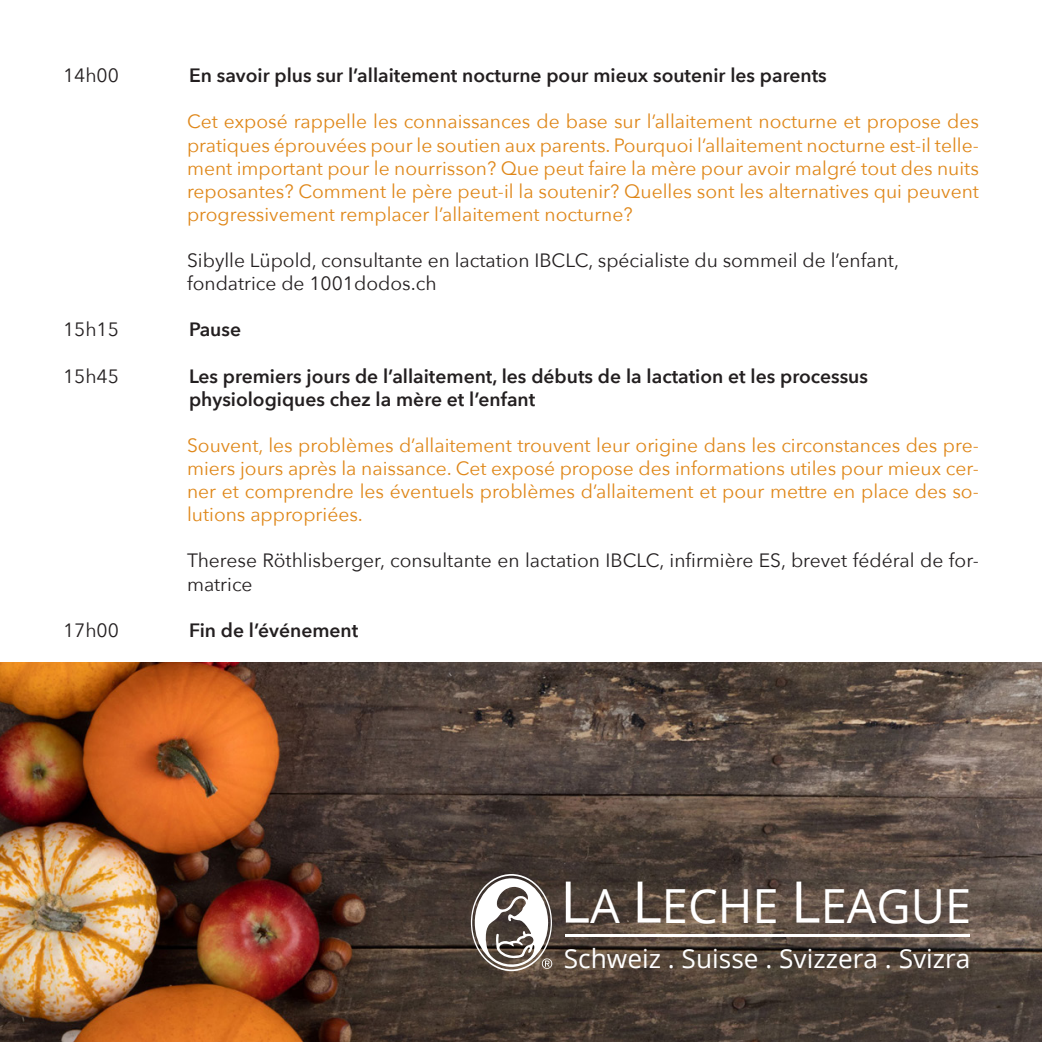
<style>
.page{position:relative;width:1042px;height:1042px;background:#fff}
.page>*{position:absolute;margin:0;border:0;box-sizing:border-box;transform-origin:0 0}
.t1{font:47.07px "Open Sans";color:#fff}
.t2{font:26.25px "Open Sans";color:#fff}
.t3{font:19.25px/23.1px "Avenir Next";color:#df8719;text-align:justify}
.t4{font:19.25px/23.1px "Avenir Next";color:#231f20}
.t5{font:600 19.25px/23.1px "Avenir Next";color:#231f20}
.s1{font-size:57.4px}
</style>
<div class="page">
<img style="left:0;top:662px;width:1042px;height:380px">
<svg style="left:471px;top:874px;width:81px;height:97px"></svg>
<hr style="left:565px;top:934px;width:404px;height:3px;background:#fff">
<p class="t4" style="left:63px;top:63px;width:57px">14h00</p>
<p class="t5" style="left:189px;top:64px;width:639px">En savoir plus sur l’allaitement nocturne pour mieux soutenir les parents</p>
<p class="t3" style="left:187px;top:109px;width:793px">Cet exposé rappelle les connaissances de base sur l’allaitement nocturne et propose des pratiques éprouvées pour le soutien aux parents. Pourquoi l’allaitement nocturne est-il telle&shy;ment important pour le nourrisson? Que peut faire la mère pour avoir malgré tout des nuits reposantes? Comment le père peut-il la soutenir? Quelles sont les alternatives qui peuvent progressivement remplacer l’allaitement nocturne?</p>
<p class="t4" style="left:187px;top:248px;width:713px">Sibylle Lüpold, consultante en lactation IBCLC, spécialiste du sommeil de l’enfant,</p>
<p class="t4" style="left:187px;top:271px;width:251px">fondatrice de 1001dodos.ch</p>
<p class="t4" style="left:63px;top:317px;width:57px">15h15</p>
<p class="t5" style="left:189px;top:318px;width:54px">Pause</p>
<p class="t4" style="left:63px;top:363px;width:57px">15h45</p>
<p class="t5" style="left:189px;top:364px;width:680px">Les premiers jours de l’allaitement, les débuts de la lactation et les processus physiologiques chez la mère et l’enfant</p>
<p class="t3" style="left:187px;top:433px;width:793px">Souvent, les problèmes d’allaitement trouvent leur origine dans les circonstances des pre&shy;miers jours après la naissance. Cet exposé propose des informations utiles pour mieux cer&shy;ner et comprendre les éventuels problèmes d’allaitement et pour mettre en place des so&shy;lutions appropriées.</p>
<p class="t4" style="left:187px;top:548px;width:793px">Therese Röthlisberger, consultante en lactation IBCLC, infirmière ES, brevet fédéral de for&shy;matrice</p>
<p class="t4" style="left:63px;top:618px;width:57px">17h00</p>
<p class="t5" style="left:189px;top:618px;width:171px">Fin de l’événement</p>
<p class="t1" style="left:560px;top:873px;width:412px"><span class="s1">L</span>A <span class="s1">L</span>ECHE <span class="s1">L</span>EAGUE</p>
<p class="t2" style="left:564px;top:940px;width:408px">Schweiz . Suisse . Svizzera . Svizra</p>
</div>
